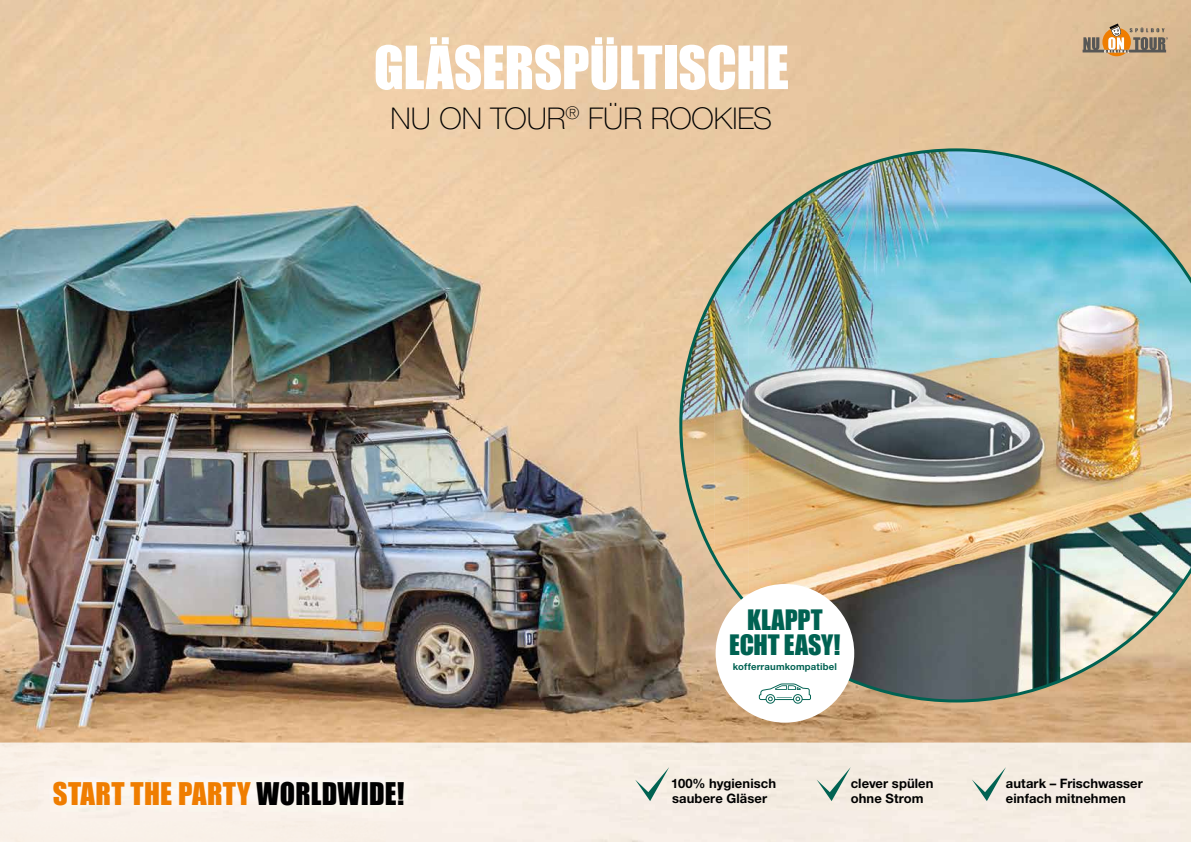
<style>
.page{position:relative;width:1191px;height:842px;background:#fff}
.page>*{position:absolute;margin:0;border:0;box-sizing:border-box;transform-origin:0 0}
.t1{font:55px "Impact";letter-spacing:-.005em;color:#fff}
.t2{font:100 30px "Helvetica Neue";color:#000}
.t3{font:28.7px "Impact";letter-spacing:.01em;color:#ef7d00}
.t4{font:25.9px/25.3px "Impact";color:#006252;text-align:center}
.t5{font:700 13px/15px "Helvetica Neue";letter-spacing:.005em;color:#000}
.t6{font:700 9.5px "Helvetica Neue";letter-spacing:.015em;color:#006252}
.s1{color:#000}
</style>
<div class="page">
<img style="left:0;top:0;width:1191px;height:743px">
<img style="left:679px;top:148px;width:512px;height:554px">
<div style="left:715px;top:584px;width:139px;height:139px;background:#fff;border-radius:50%"></div>
<svg style="left:759px;top:683px;width:52px;height:21px"></svg>
<svg style="left:635px;top:767px;width:34px;height:34px"></svg>
<svg style="left:816px;top:767px;width:34px;height:34px"></svg>
<svg style="left:972px;top:767px;width:34px;height:34px"></svg>
<svg style="left:1082px;top:24px;width:86px;height:32px"></svg>
<h1 class="t1" style="left:374px;top:25px;width:417px">GLÄSERSPÜLTISCHE</h1>
<h2 class="t2" style="left:390px;top:101px;width:383px">NU ON TOUR<sup>®</sup> FÜR ROOKIES</h2>
<h3 class="t4" style="left:729px;top:607px;width:113px">KLAPPT<br>ECHT EASY!</h3>
<p class="t6" style="left:733px;top:661px;width:105px">kofferraumkompatibel</p>
<h3 class="t3" style="left:53px;top:771px;width:353px">START THE PARTY <span class="s1">WORLDWIDE!</span></h3>
<p class="t5" style="left:671px;top:776px;width:106px">100% hygienisch saubere Gläser</p>
<p class="t5" style="left:850px;top:776px;width:84px">clever spülen ohne Strom</p>
<p class="t5" style="left:1006px;top:776px;width:138px">autark – Frischwasser einfach mitnehmen</p>
</div>
